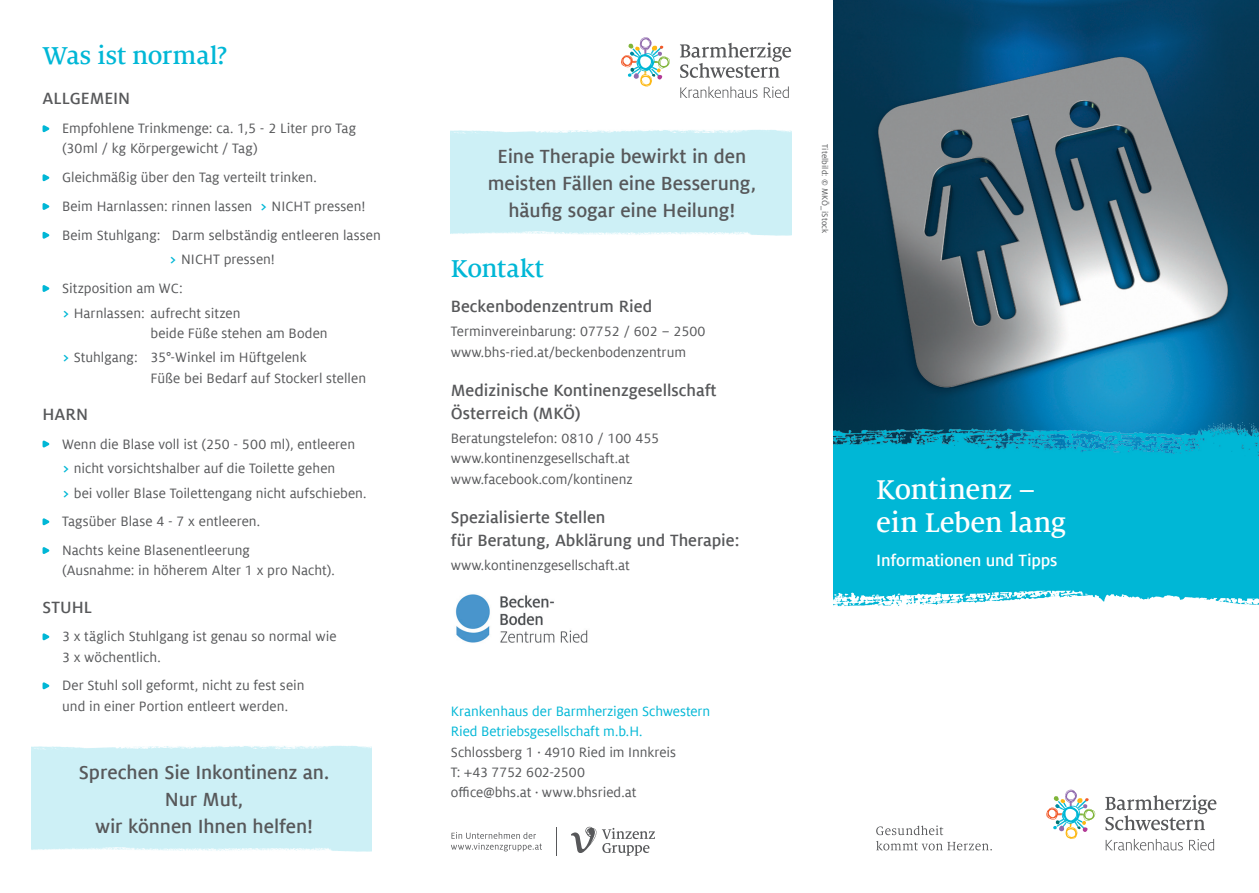
<style>
.page{position:relative;width:1259px;height:893px;background:#fff}
.page>*{position:absolute;margin:0;border:0;box-sizing:border-box;transform-origin:0 0}
.t1{font:500 30px/33px "Milo Serif Offc Pro";letter-spacing:-.015em;color:#fff}
.t2{font:500 27px "Milo Serif Offc Pro";letter-spacing:-.01em;color:#00b7d6}
.t3{font:500 21px/27px "Milo Offc Pro";letter-spacing:-.005em;color:#57585a;text-align:center}
.t4{font:500 18px/22.5px "Milo Offc Pro";color:#57585a}
.t5{font:500 18px "Milo Offc Pro";letter-spacing:-.01em;color:#fff}
.t6{font:15px "Milo Offc Pro";color:#57585a}
.t7{font:15px/20.2px "Milo Offc Pro";letter-spacing:-.005em;color:#00b7d6}
.t8{font:9px "Milo Offc Pro";letter-spacing:.015em;color:#57585a}
.s1{font-weight:500;color:#00b7d6}
.s2{color:#57585a}
</style>
<div class="page">
<svg style="left:680px;top:43px;width:111px;height:35px"></svg>
<svg style="left:680px;top:86px;width:77px;height:12px"></svg>
<svg style="left:764px;top:86px;width:25px;height:12px"></svg>
<svg style="left:621px;top:37px;width:49px;height:49px"></svg>
<svg style="left:451px;top:832px;width:91px;height:19px"></svg>
<svg style="left:571px;top:827px;width:84px;height:29px"></svg>
<svg style="left:556px;top:827px;width:1px;height:29px"></svg>
<svg style="left:43px;top:125px;width:7px;height:8px"></svg>
<svg style="left:43px;top:174px;width:7px;height:8px"></svg>
<svg style="left:43px;top:203px;width:7px;height:7px"></svg>
<svg style="left:43px;top:231px;width:7px;height:8px"></svg>
<svg style="left:43px;top:285px;width:7px;height:7px"></svg>
<svg style="left:43px;top:440px;width:7px;height:8px"></svg>
<svg style="left:43px;top:518px;width:7px;height:8px"></svg>
<svg style="left:43px;top:547px;width:7px;height:7px"></svg>
<svg style="left:43px;top:633px;width:7px;height:8px"></svg>
<svg style="left:43px;top:682px;width:7px;height:8px"></svg>
<div style="left:31px;top:745px;width:340px;height:107px;background:#cdf0f6"></div>
<div style="left:451px;top:129px;width:340px;height:107px;background:#cdf0f6"></div>
<img style="left:455px;top:594px;width:133px;height:49px">
<img style="left:833px;top:0;width:426px;height:397px">
<img style="left:833px;top:397px;width:426px;height:210px">
<svg style="left:876px;top:825px;width:67px;height:10px"></svg>
<svg style="left:876px;top:841px;width:116px;height:9px"></svg>
<svg style="left:1105px;top:795px;width:111px;height:35px"></svg>
<svg style="left:1105px;top:839px;width:77px;height:11px"></svg>
<svg style="left:1189px;top:839px;width:25px;height:11px"></svg>
<svg style="left:1046px;top:790px;width:49px;height:49px"></svg>
<p class="t2" style="left:43px;top:40px;width:186px">Was ist normal?</p>
<p class="t4" style="left:43px;top:88px;width:89px">ALLGEMEIN</p>
<p class="t6" style="left:62px;top:120px;width:295px">Empfohlene Trinkmenge: ca. 1,5 - 2 Liter pro Tag</p>
<p class="t6" style="left:62px;top:141px;width:197px">(30ml / kg Körpergewicht / Tag)</p>
<p class="t6" style="left:62px;top:169px;width:256px">Gleichmäßig über den Tag verteilt trinken.</p>
<p class="t6" style="left:62px;top:198px;width:305px">Beim Harnlassen: rinnen lassen <span class="s1">&gt;</span> NICHT pressen!</p>
<p class="t6" style="left:62px;top:227px;width:320px">Beim Stuhlgang: Darm selbständig entleeren lassen</p>
<p class="t6" style="left:169px;top:251px;width:107px"><span class="s1">&gt;</span> NICHT pressen!</p>
<p class="t6" style="left:62px;top:280px;width:122px">Sitzposition am WC:</p>
<p class="t6" style="left:62px;top:305px;width:180px"><span class="s1">&gt;</span> Harnlassen: aufrecht sitzen</p>
<p class="t6" style="left:151px;top:325px;width:179px">beide Füße stehen am Boden</p>
<p class="t6" style="left:62px;top:349px;width:246px"><span class="s1">&gt;</span> Stuhlgang: 35°-Winkel im Hüftgelenk</p>
<p class="t6" style="left:151px;top:370px;width:217px">Füße bei Bedarf auf Stockerl stellen</p>
<p class="t4" style="left:43px;top:403px;width:47px">HARN</p>
<p class="t6" style="left:62px;top:436px;width:295px">Wenn die Blase voll ist (250 - 500 ml), entleeren</p>
<p class="t6" style="left:62px;top:460px;width:275px"><span class="s1">&gt;</span> nicht vorsichtshalber auf die Toilette gehen</p>
<p class="t6" style="left:62px;top:485px;width:306px"><span class="s1">&gt;</span> bei voller Blase Toilettengang nicht aufschieben.</p>
<p class="t6" style="left:62px;top:513px;width:200px">Tagsüber Blase 4 - 7 x entleeren.</p>
<p class="t6" style="left:62px;top:542px;width:189px">Nachts keine Blasenentleerung</p>
<p class="t6" style="left:62px;top:562px;width:274px">(Ausnahme: in höherem Alter 1 x pro Nacht).</p>
<p class="t4" style="left:43px;top:596px;width:51px">STUHL</p>
<p class="t6" style="left:62px;top:628px;width:276px">3 x täglich Stuhlgang ist genau so normal wie</p>
<p class="t6" style="left:62px;top:649px;width:100px">3 x wöchentlich.</p>
<p class="t6" style="left:62px;top:677px;width:244px">Der Stuhl soll geformt, nicht zu fest sein</p>
<p class="t6" style="left:62px;top:698px;width:228px">und in einer Portion entleert werden.</p>
<p class="t3" style="left:79px;top:759px;width:252px">Sprechen Sie Inkontinenz an.</p>
<p class="t3" style="left:165px;top:786px;width:80px">Nur Mut,</p>
<p class="t3" style="left:95px;top:813px;width:219px">wir können Ihnen helfen!</p>
<p class="t3" style="left:488px;top:143px;width:270px">Eine Therapie bewirkt in den meisten Fällen eine Besserung, häufig sogar eine Heilung!</p>
<p class="t2" style="left:451px;top:253px;width:94px">Kontakt</p>
<p class="t4" style="left:451px;top:295px;width:203px">Beckenbodenzentrum Ried</p>
<p class="t6" style="left:451px;top:323px;width:256px">Terminvereinbarung: 07752 / 602 – 2500</p>
<p class="t6" style="left:451px;top:344px;width:237px">www.bhs-ried.at/beckenbodenzentrum</p>
<p class="t4" style="left:451px;top:379px;width:267px">Medizinische Kontinenzgesellschaft<br>Österreich (MKÖ)</p>
<p class="t6" style="left:451px;top:430px;width:210px">Beratungstelefon: 0810 / 100 455</p>
<p class="t6" style="left:451px;top:450px;width:180px">www.kontinenzgesellschaft.at</p>
<p class="t6" style="left:451px;top:471px;width:183px">www.facebook.com/kontinenz</p>
<p class="t4" style="left:451px;top:506px;width:156px">Spezialisierte Stellen</p>
<p class="t4" style="left:451px;top:529px;width:290px">für Beratung, Abklärung und Therapie:</p>
<p class="t6" style="left:451px;top:557px;width:180px">www.kontinenzgesellschaft.at</p>
<p class="t7" style="left:451px;top:701px;width:261px">Krankenhaus der Barmherzigen Schwestern Ried Betriebsgesellschaft m.b.H.<br><span class="s2">Schlossberg 1 · 4910 Ried im Innkreis<br>T: +43 7752 602-2500</span></p>
<p class="t6" style="left:451px;top:784px;width:187px">office@bhs.at · www.bhsried.at</p>
<p class="t8" style="left:830px;top:144px;width:91px;rotate:90deg">Titelbild: © MKÖ_iStock</p>
<p class="t1" style="left:876px;top:473px;width:191px">Kontinenz – ein Leben lang</p>
<p class="t5" style="left:876px;top:550px;width:183px">Informationen und Tipps</p>
</div>
